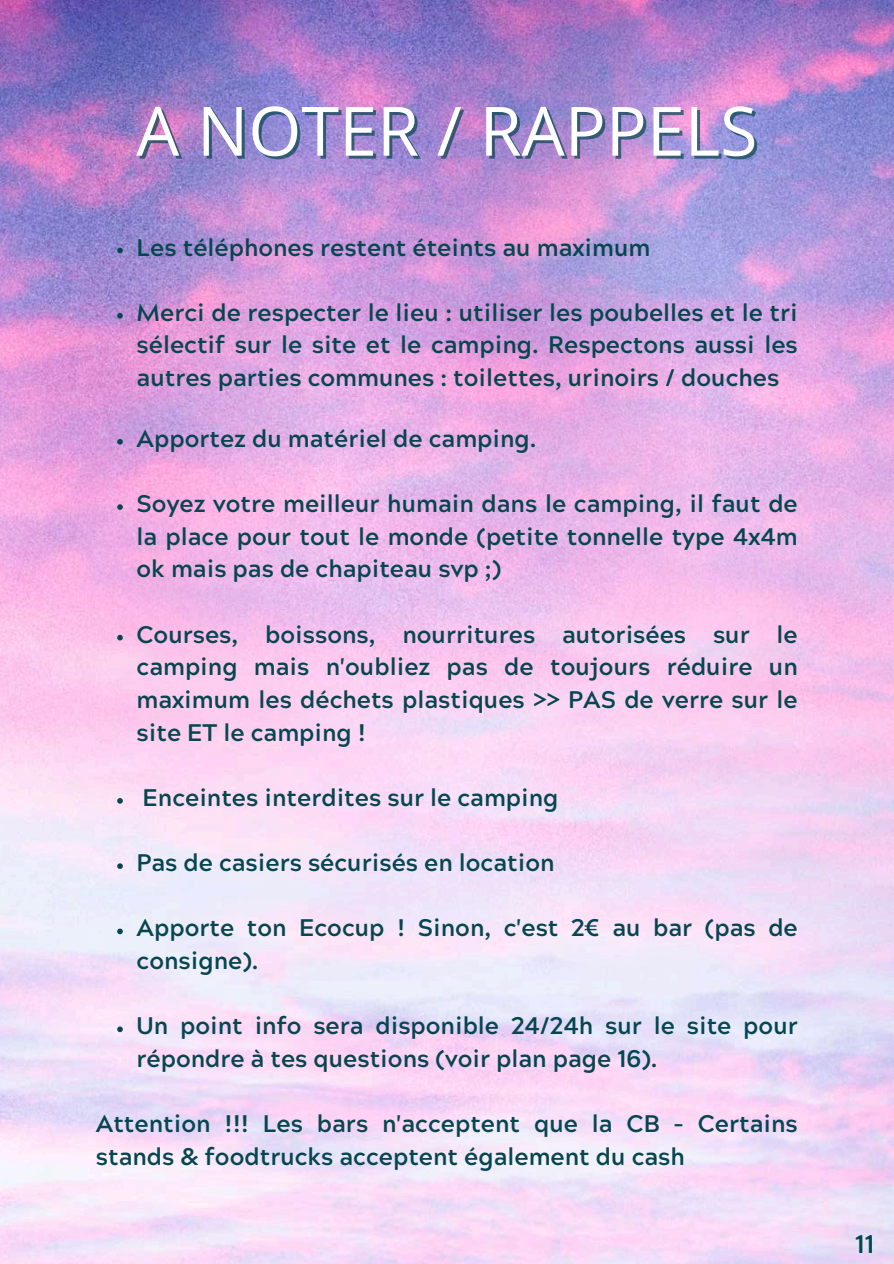
<style>
.page{position:relative;width:894px;height:1264px;background:#fff}
.page>*{position:absolute;margin:0;border:0;box-sizing:border-box;transform-origin:0 0}
.t1{font:68.1px "Open Sans";color:#fff}
.t2{font:700 25.5px "Acherus Grotesque";color:#06464f}
.t3{font:700 24px/32.7px "Acherus Grotesque";color:#06464f;text-align:justify}
</style>
<div class="page">
<img style="left:0;top:0;width:893px;height:1263px">
<svg style="left:117px;top:248px;width:6px;height:5px"></svg>
<svg style="left:117px;top:313px;width:6px;height:5px"></svg>
<svg style="left:117px;top:439px;width:6px;height:5px"></svg>
<svg style="left:117px;top:504px;width:6px;height:6px"></svg>
<svg style="left:117px;top:635px;width:6px;height:5px"></svg>
<svg style="left:117px;top:798px;width:6px;height:5px"></svg>
<svg style="left:117px;top:863px;width:6px;height:6px"></svg>
<svg style="left:117px;top:928px;width:6px;height:6px"></svg>
<svg style="left:117px;top:1026px;width:6px;height:6px"></svg>
<h1 class="t1" style="left:136px;top:83px;width:622px">A NOTER / RAPPELS</h1>
<p class="t3" style="left:136px;top:234px;width:515px">Les téléphones restent éteints au maximum</p>
<p class="t3" style="left:136px;top:299px;width:662px">Merci de respecter le lieu : utiliser les poubelles et le tri sélectif sur le site et le camping. Respectons aussi les autres parties communes : toilettes, urinoirs / douches</p>
<p class="t3" style="left:136px;top:425px;width:401px">Apportez du matériel de camping.</p>
<p class="t3" style="left:136px;top:490px;width:662px">Soyez votre meilleur humain dans le camping, il faut de la place pour tout le monde (petite tonnelle type 4x4m ok mais pas de chapiteau svp ;)</p>
<p class="t3" style="left:136px;top:621px;width:662px">Courses, boissons, nourritures autorisées sur le camping mais n'oubliez pas de toujours réduire un maximum les déchets plastiques &gt;&gt; PAS de verre sur le site ET le camping !</p>
<p class="t3" style="left:143px;top:784px;width:417px">Enceintes interdites sur le camping</p>
<p class="t3" style="left:136px;top:849px;width:419px">Pas de casiers sécurisés en location</p>
<p class="t3" style="left:136px;top:915px;width:662px">Apporte ton Ecocup ! Sinon, c'est 2€ au bar (pas de consigne).</p>
<p class="t3" style="left:136px;top:1012px;width:662px">Un point info sera disponible 24/24h sur le site pour répondre à tes questions (voir plan page 16).</p>
<p class="t3" style="left:96px;top:1110px;width:703px">Attention !!! Les bars n'acceptent que la CB - Certains stands &amp; foodtrucks acceptent également du cash</p>
<p class="t2" style="left:855px;top:1233px;width:21px">11</p>
</div>
